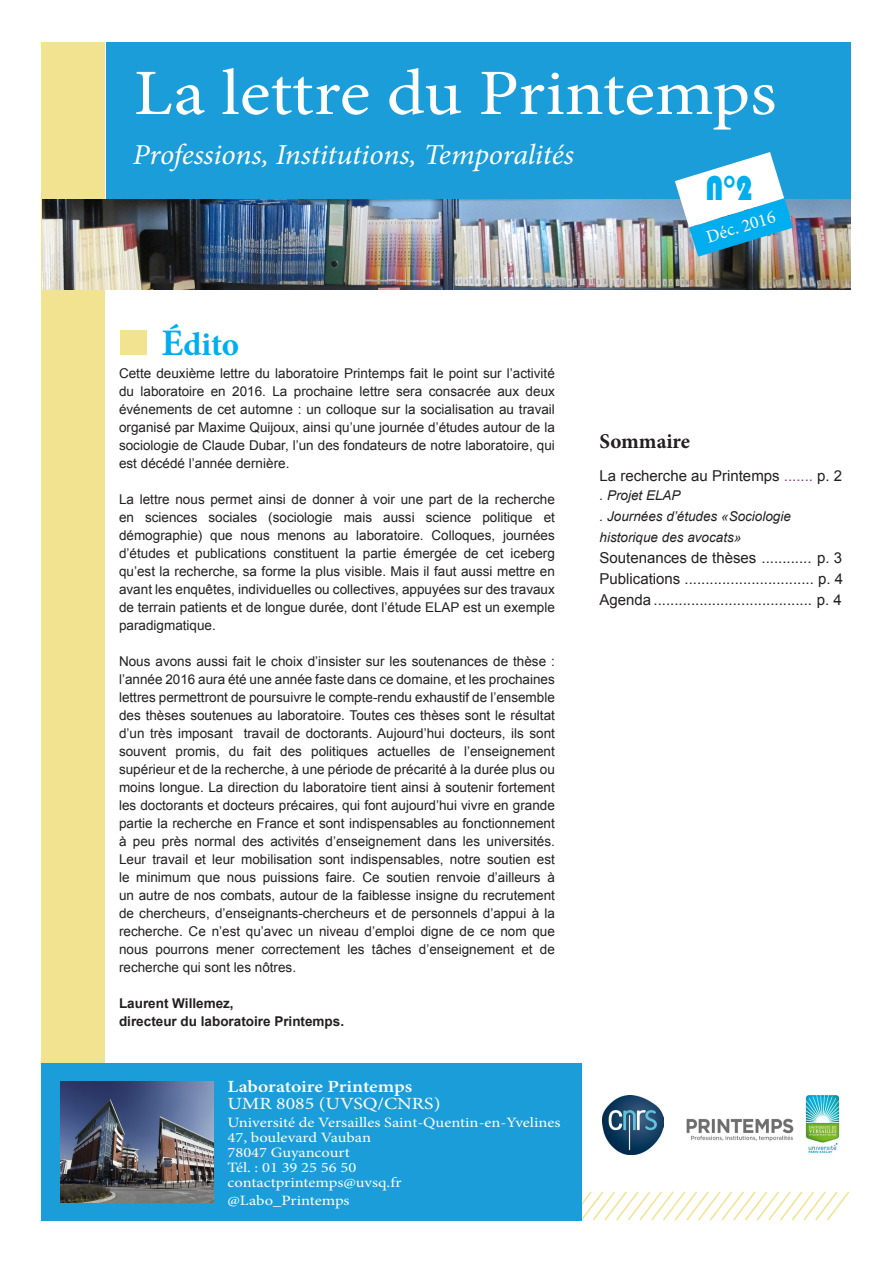
<style>
.page{position:relative;width:893px;height:1263px;background:#fff}
.page>*{position:absolute;margin:0;border:0;box-sizing:border-box;transform-origin:0 0}
.t1{font:64.8px "Minion Pro";color:#fff;scale:1.11 1}
.t2{font:35.4px "Bauhaus 93";color:#00aeef;scale:.86 1}
.t3{font:700 33px "Minion Pro";color:#00aeef}
.t4{font:italic 28.95px "Minion Pro";letter-spacing:-.01em;color:#fff;scale:1.05 1}
.t5{font:700 21px "Minion Pro";color:#231f20}
.t6{font:18px "Minion Pro";color:#fff}
.t7{font:600 17.1px "Minion Pro";letter-spacing:-.01em;color:#fff;scale:1.16 1}
.t8{font:17.1px "Minion Pro";color:#fff;scale:1.16 1}
.t9{font:15px "Arial";color:#231f20}
.t10{font:14.25px "Minion Pro";color:#fff;scale:1.16 1}
.t11{font:13.5px/18px "Arial";color:#231f20;text-align:justify}
.t12{font:italic 13.5px "Arial";color:#231f20}
.t13{font:700 13.5px "Arial";color:#231f20}
.s1{font-size:37.5px}
.s2{color:#823e8c}
</style>
<div class="page">
<div style="left:41px;top:43px;width:64px;height:1075px;background:#f2e391"></div>
<svg style="left:462px;top:1190px;width:388px;height:31px"></svg>
<div style="left:41px;top:1063px;width:540px;height:157px;background:#1b9dd9"></div>
<div style="left:106px;top:42px;width:744px;height:159px;background:#1b9dd9"></div>
<img style="left:61px;top:1081px;width:153px;height:121px">
<img style="left:603px;top:1095px;width:60px;height:59px">
<img style="left:43px;top:200px;width:808px;height:89px">
<svg style="left:675px;top:152px;width:118px;height:105px"></svg>
<div style="left:120px;top:331px;width:27px;height:24px;background:#f2e391"></div>
<img style="left:686px;top:1095px;width:154px;height:59px">
<p class="t1" style="left:134px;top:50px;width:581px">La lettre du Printemps</p>
<p class="t4" style="left:133px;top:135px;width:421px">Professions, Institutions, Temporalités</p>
<p class="t2" style="left:705px;top:168px;width:57px">N°2</p>
<p class="t3" style="left:162px;top:321px;width:79px"><span class="s1">É</span>dito</p>
<p class="t11" style="left:119px;top:364px;width:437px">Cette deuxième lettre du laboratoire Printemps fait le point sur l’activité du laboratoire en 2016. La prochaine lettre sera consacrée aux deux événements de cet automne : un colloque sur la socialisation au travail organisé par Maxime Quijoux, ainsi qu’une journée d’études autour de la sociologie de Claude Dubar, l’un des fondateurs de notre laboratoire, qui est décédé l’année dernière.</p>
<p class="t11" style="left:119px;top:490px;width:437px">La lettre nous permet ainsi de donner à voir une part de la recherche en sciences sociales (sociologie mais aussi science politique et démographie) que nous menons au laboratoire. Colloques, journées d’études et publications constituent la partie émergée de cet iceberg qu’est la recherche, sa forme la plus visible. Mais il faut aussi mettre en avant les enquêtes, individuelles ou collectives, appuyées sur des travaux de terrain patients et de longue durée, dont l’étude ELAP est un exemple paradigmatique.</p>
<p class="t11" style="left:119px;top:652px;width:437px">Nous avons aussi fait le choix d’insister sur les soutenances de thèse : l’année 2016 aura été une année faste dans ce domaine, et les prochaines lettres permettront de poursuivre le compte-rendu exhaustif de l’ensemble des thèses soutenues au laboratoire. Toutes ces thèses sont le résultat d’un très imposant travail de doctorants. Aujourd’hui docteurs, ils sont souvent promis, du fait des politiques actuelles de l’enseignement supérieur et de la recherche, à une période de précarité à la durée plus ou moins longue. La direction du laboratoire tient ainsi à soutenir fortement les doctorants et docteurs précaires, qui font aujourd’hui vivre en grande partie la recherche en France et sont indispensables au fonctionnement à peu près normal des activités d’enseignement dans les universités.<br>Leur travail et leur mobilisation sont indispensables, notre soutien est le minimum que nous puissions faire. Ce soutien renvoie d’ailleurs à un autre de nos combats, autour de la faiblesse insigne du recrutement de chercheurs, d’enseignants-chercheurs et de personnels d’appui à la recherche. Ce n’est qu’avec un niveau d’emploi digne de ce nom que nous pourrons mener correctement les tâches d’enseignement et de recherche qui sont les nôtres.</p>
<p class="t13" style="left:119px;top:994px;width:116px">Laurent Willemez,</p>
<p class="t13" style="left:119px;top:1012px;width:227px">directeur du laboratoire Printemps.</p>
<p class="t7" style="left:227px;top:1075px;width:161px">Laboratoire Printemps</p>
<p class="t8" style="left:227px;top:1092px;width:185px">UMR 8085 (UVSQ/CNRS)</p>
<p class="t10" style="left:227px;top:1112px;width:289px">Université de Versailles Saint-Quentin-en-Yvelines</p>
<p class="t10" style="left:227px;top:1127px;width:125px">47, boulevard Vauban</p>
<p class="t10" style="left:227px;top:1142px;width:107px">78047 Guyancourt</p>
<p class="t10" style="left:227px;top:1157px;width:113px">Tél. : 01 39 25 56 50</p>
<p class="t10" style="left:227px;top:1172px;width:152px">contactprintemps@uvsq.fr</p>
<p class="t10" style="left:227px;top:1190px;width:107px">@Labo_Printemps</p>
<p class="t6" style="left:703px;top:226px;width:73px;rotate:-17deg">Déc. 2016</p>
<p class="t5" style="left:600px;top:426px;width:92px">Sommaire</p>
<p class="t9" style="left:600px;top:466px;width:244px">La recherche au Printemps <span class="s2">.......</span> p. 2</p>
<p class="t12" style="left:600px;top:487px;width:83px">. Projet ELAP</p>
<p class="t12" style="left:600px;top:508px;width:193px">. Journées d’études «Sociologie</p>
<p class="t12" style="left:600px;top:529px;width:143px">historique des avocats»</p>
<p class="t9" style="left:600px;top:548px;width:244px">Soutenances de thèses ............ p. 3</p>
<p class="t9" style="left:600px;top:569px;width:245px">Publications ............................... p. 4</p>
<p class="t9" style="left:600px;top:590px;width:244px">Agenda ...................................... p. 4</p>
</div>
